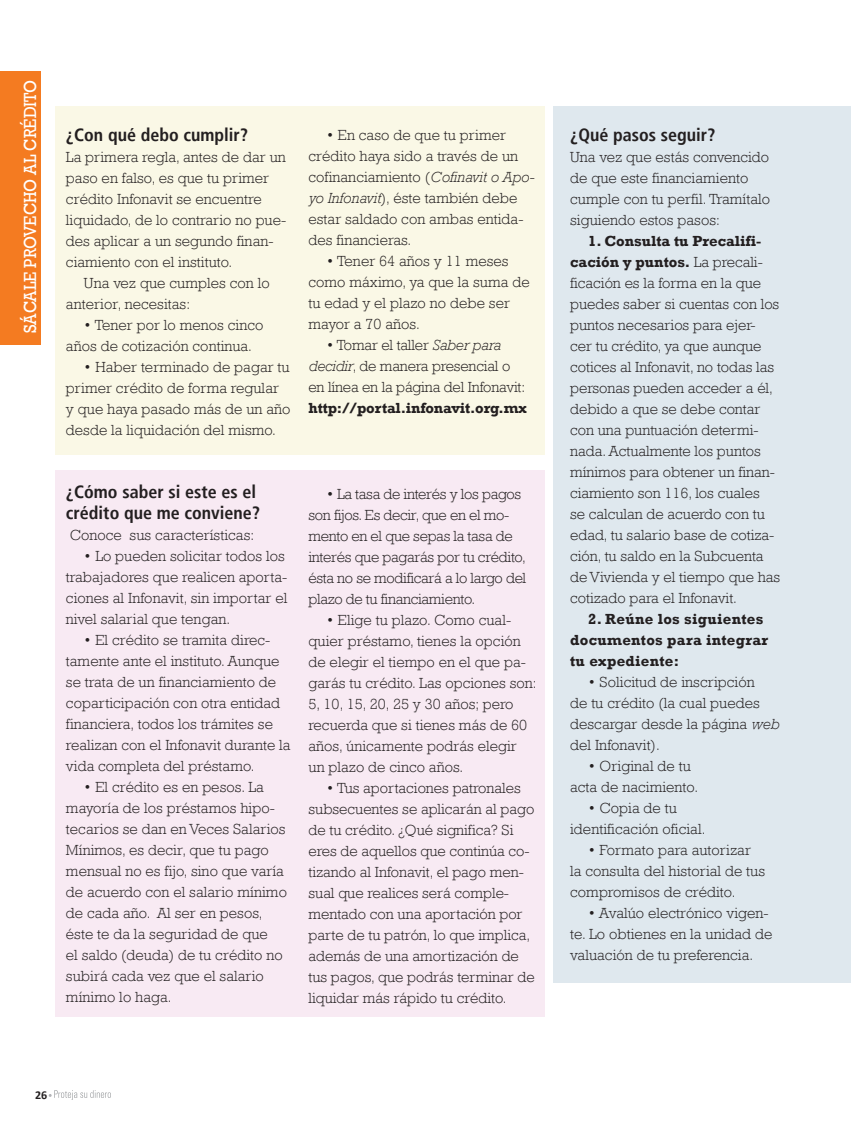
<style>
.page{position:relative;width:851px;height:1136px;background:#fff}
.page>*{position:absolute;margin:0;border:0;box-sizing:border-box;transform-origin:0 0}
.t1{font:700 condensed 18px/21px "Frutiger LT";color:#231f20}
.t2{font:18px "Rockwell";color:#fff;scale:.9 1}
.t3{font:300 15px/21px "Rockwell";letter-spacing:.005em;color:#231f20}
.t4{font:300 15px/21px "Rockwell";letter-spacing:-.02em;color:#231f20}
.t5{font:700 15px/21px "Rockwell";letter-spacing:.02em;color:#231f20}
.t6{font:700 15px "Rockwell";letter-spacing:-.01em;color:#231f20}
.t7{font:700 12px "Calibri";color:#231f20}
.s1{font-style:italic}
.s2{font-weight:700}
</style>
<div class="page">
<svg style="left:49px;top:1090px;width:62px;height:9px"></svg>
<div style="left:0;top:71px;width:41px;height:273px;background:#f47b21"></div>
<div style="left:553px;top:106px;width:297px;height:876px;background:#dfe8ee"></div>
<div style="left:55px;top:106px;width:489px;height:349px;background:#faf8e6"></div>
<div style="left:55px;top:470px;width:489px;height:546px;background:#f8eaf3"></div>
<p class="t2" style="left:20px;top:333px;width:283px;rotate:-90deg">SÁCALE PROVECHO AL CRÉDITO</p>
<p class="t1" style="left:66px;top:124px;width:184px">¿Con qué debo cumplir?</p>
<p class="t3" style="left:66px;top:146px;width:222px">La primera regla, antes de dar un paso en falso, es que tu primer crédito Infonavit se encuentre liquidado, de lo contrario no pue&shy;des aplicar a un segundo finan&shy;ciamiento con el instituto.</p>
<p class="t3" style="left:66px;top:272px;width:205px;text-indent:18px">Una vez que cumples con lo anterior, necesitas:</p>
<p class="t3" style="left:66px;top:314px;width:199px;text-indent:18px">• Tener por lo menos cinco años de cotización continua.</p>
<p class="t3" style="left:66px;top:356px;width:226px;text-indent:18px">• Haber terminado de pagar tu primer crédito de forma regular y que haya pasado más de un año desde la liquidación del mismo.</p>
<p class="t3" style="left:308px;top:124px;width:227px;text-indent:18px">• En caso de que tu primer crédito haya sido a través de un cofinanciamiento (<span class="s1">Cofinavit o Apo&shy;yo Infonavit</span>), éste también debe estar saldado con ambas entida&shy;des financieras.</p>
<p class="t3" style="left:308px;top:250px;width:222px;text-indent:18px">• Tener 64 años y 11 meses como máximo, ya que la suma de tu edad y el plazo no debe ser mayor a 70 años.</p>
<p class="t3" style="left:308px;top:334px;width:218px;text-indent:18px">• Tomar el taller <span class="s1">Saber para decidir</span>, de manera presencial o en línea en la página del Infonavit:</p>
<p class="t6" style="left:308px;top:399px;width:220px">http://portal.infonavit.org.mx</p>
<p class="t1" style="left:66px;top:481px;width:196px">¿Cómo saber si este es el crédito que me conviene?</p>
<p class="t3" style="left:70px;top:524px;width:186px">Conoce sus características:</p>
<p class="t3" style="left:66px;top:545px;width:223px;text-indent:18px">• Lo pueden solicitar todos los trabajadores que realicen aporta&shy;ciones al Infonavit, sin importar el nivel salarial que tengan.</p>
<p class="t3" style="left:66px;top:629px;width:226px;text-indent:18px">• El crédito se tramita direc&shy;tamente ante el instituto. Aunque se trata de un financiamiento de coparticipación con otra entidad financiera, todos los trámites se realizan con el Infonavit durante la vida completa del préstamo.</p>
<p class="t3" style="left:66px;top:776px;width:222px;text-indent:18px">• El crédito es en pesos. La mayoría de los préstamos hipo&shy;tecarios se dan en Veces Salarios<br>Mínimos, es decir, que tu pago mensual no es fijo, sino que varía de acuerdo con el salario mínimo de cada año. Al ser en pesos, éste te da la seguridad de que<br>el saldo (deuda) de tu crédito no subirá cada vez que el salario mínimo lo haga.</p>
<p class="t4" style="left:308px;top:483px;width:219px;text-indent:18px">• La tasa de interés y los pagos son fijos. Es decir, que en el mo&shy;mento en el que sepas la tasa de interés que pagarás por tu crédito, ésta no se modificará a lo largo del plazo de tu financiamiento.</p>
<p class="t3" style="left:308px;top:609px;width:230px;text-indent:18px">• Elige tu plazo. Como cual&shy;quier préstamo, tienes la opción de elegir el tiempo en el que pa&shy;garás tu crédito. Las opciones son:<br>5, 10, 15, 20, 25 y 30 años; pero recuerda que si tienes más de 60 años, únicamente podrás elegir un plazo de cinco años.</p>
<p class="t3" style="left:308px;top:777px;width:228px;text-indent:18px">• Tus aportaciones patronales subsecuentes se aplicarán al pago de tu crédito. ¿Qué significa? Si eres de aquellos que continúa co&shy;tizando al Infonavit, el pago men&shy;sual que realices será comple&shy;mentado con una aportación por parte de tu patrón, lo que implica, además de una amortización de tus pagos, que podrás terminar de liquidar más rápido tu crédito.</p>
<p class="t7" style="left:35px;top:1086px;width:14px">26</p>
<p class="t1" style="left:570px;top:124px;width:147px">¿Qué pasos seguir?</p>
<p class="t3" style="left:570px;top:146px;width:201px">Una vez que estás convencido de que este financiamiento cumple con tu perfil. Tramítalo siguiendo estos pasos:</p>
<p class="t3" style="left:570px;top:230px;width:211px;text-indent:18px"><span class="s2">1. Consulta tu Precalifi&shy;cación y puntos.</span> La precali&shy;ficación es la forma en la que puedes saber si cuentas con los puntos necesarios para ejer&shy;cer tu crédito, ya que aunque cotices al Infonavit, no todas las personas pueden acceder a él, debido a que se debe contar con una puntuación determi&shy;nada. Actualmente los puntos mínimos para obtener un finan&shy;ciamiento son 116, los cuales<br>se calculan de acuerdo con tu edad, tu salario base de cotiza&shy;ción, tu saldo en la Subcuenta de Vivienda y el tiempo que has cotizado para el Infonavit.</p>
<p class="t5" style="left:570px;top:608px;width:200px;text-indent:18px">2. Reúne los siguientes documentos para integrar tu expediente:</p>
<p class="t3" style="left:570px;top:671px;width:210px;text-indent:18px">• Solicitud de inscripción<br>de tu crédito (la cual puedes descargar desde la página <span class="s1">web </span>del Infonavit).</p>
<p class="t3" style="left:570px;top:755px;width:129px;text-indent:18px">• Original de tu acta de nacimiento.</p>
<p class="t3" style="left:570px;top:797px;width:137px;text-indent:18px">• Copia de tu identificación oficial.</p>
<p class="t3" style="left:570px;top:839px;width:196px;text-indent:18px">• Formato para autorizar la consulta del historial de tus compromisos de crédito.</p>
<p class="t3" style="left:570px;top:902px;width:204px;text-indent:18px">• Avalúo electrónico vigen&shy;te. Lo obtienes en la unidad de valuación de tu preferencia.</p>
</div>
